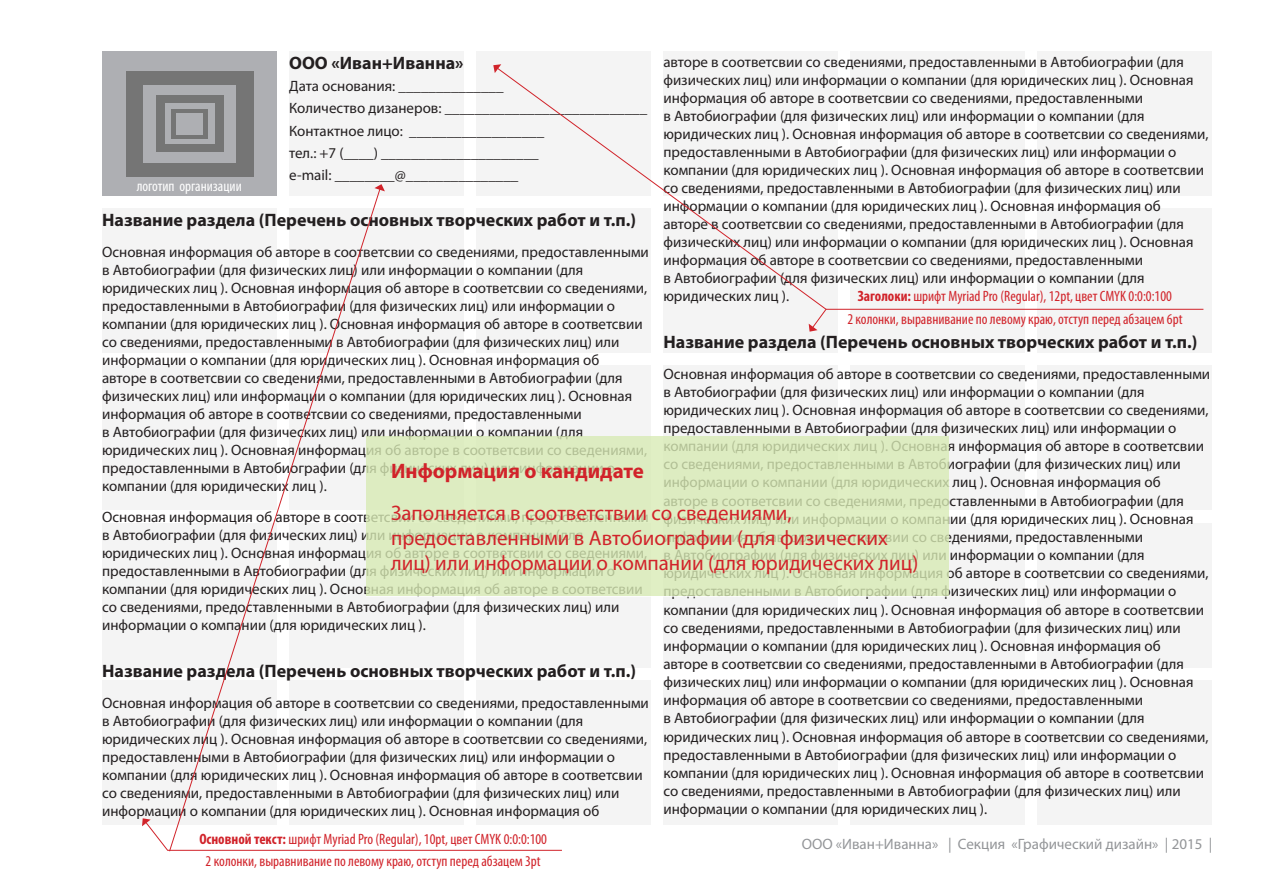
<style>
.page{position:relative;width:1263px;height:893px;background:#fff}
.page>*{position:absolute;margin:0;border:0;box-sizing:border-box;transform-origin:0 0}
.примечания{font:21px/25.2px "Myriad Pro";color:#d1232a}
.примечания-2{font:700 21px "Myriad Pro";color:#d1232a}
.текст_об_авторе{font:700 18px "Myriad Pro";color:#231f20}
.текст_об_авторе-2{font:15px/18px "Myriad Pro";color:#231f20}
.размер{font:condensed 15px "Myriad Pro";color:#d1232a}
.t1{font:15px "Myriad Pro";color:#939598}
.размер-2{font:condensed 15px "Myriad Pro";color:#fff}
.s1{font-weight:700}
</style>
<div class="page">
<div style="left:289px;top:51px;width:174px;height:145px;background:#f4f4f4"></div>
<div style="left:476px;top:51px;width:175px;height:145px;background:#f4f4f4"></div>
<div style="left:663px;top:51px;width:175px;height:145px;background:#f4f4f4"></div>
<div style="left:850px;top:51px;width:175px;height:145px;background:#f4f4f4"></div>
<div style="left:1037px;top:51px;width:175px;height:145px;background:#f4f4f4"></div>
<div style="left:102px;top:208px;width:174px;height:145px;background:#f4f4f4"></div>
<div style="left:289px;top:208px;width:174px;height:145px;background:#f4f4f4"></div>
<div style="left:476px;top:208px;width:175px;height:145px;background:#f4f4f4"></div>
<div style="left:663px;top:208px;width:175px;height:145px;background:#f4f4f4"></div>
<div style="left:850px;top:208px;width:175px;height:145px;background:#f4f4f4"></div>
<div style="left:1037px;top:208px;width:175px;height:145px;background:#f4f4f4"></div>
<div style="left:102px;top:366px;width:174px;height:144px;background:#f4f4f4"></div>
<div style="left:289px;top:366px;width:174px;height:144px;background:#f4f4f4"></div>
<div style="left:476px;top:366px;width:175px;height:144px;background:#f4f4f4"></div>
<div style="left:663px;top:366px;width:175px;height:144px;background:#f4f4f4"></div>
<div style="left:850px;top:366px;width:175px;height:144px;background:#f4f4f4"></div>
<div style="left:1037px;top:366px;width:175px;height:144px;background:#f4f4f4"></div>
<div style="left:102px;top:523px;width:174px;height:145px;background:#f4f4f4"></div>
<div style="left:289px;top:523px;width:174px;height:145px;background:#f4f4f4"></div>
<div style="left:476px;top:523px;width:175px;height:145px;background:#f4f4f4"></div>
<div style="left:663px;top:523px;width:175px;height:145px;background:#f4f4f4"></div>
<div style="left:850px;top:523px;width:175px;height:145px;background:#f4f4f4"></div>
<div style="left:1037px;top:523px;width:175px;height:145px;background:#f4f4f4"></div>
<div style="left:102px;top:680px;width:174px;height:145px;background:#f4f4f4"></div>
<div style="left:289px;top:680px;width:174px;height:145px;background:#f4f4f4"></div>
<div style="left:476px;top:680px;width:175px;height:145px;background:#f4f4f4"></div>
<div style="left:663px;top:680px;width:175px;height:145px;background:#f4f4f4"></div>
<div style="left:850px;top:680px;width:175px;height:145px;background:#f4f4f4"></div>
<div style="left:1037px;top:680px;width:175px;height:145px;background:#f4f4f4"></div>
<div style="left:102px;top:51px;width:174px;height:145px;background:#aeafb3"></div>
<div style="left:365px;top:437px;width:583px;height:159px;background:#ddecc1"></div>
<svg style="left:809px;top:309px;width:395px;height:23px"></svg>
<svg style="left:501px;top:70px;width:326px;height:240px"></svg>
<svg style="left:493px;top:64px;width:8px;height:9px"></svg>
<svg style="left:169px;top:188px;width:212px;height:664px"></svg>
<svg style="left:374px;top:184px;width:11px;height:7px"></svg>
<svg style="left:142px;top:818px;width:420px;height:33px"></svg>
<div style="left:126px;top:71px;width:127px;height:106px;background:#757575"></div>
<div style="left:143px;top:85px;width:93px;height:77px;background:#aeafb3"></div>
<div style="left:156px;top:95px;width:67px;height:57px;background:#757575"></div>
<div style="left:165px;top:103px;width:49px;height:41px;background:#aeafb3"></div>
<div style="left:172px;top:109px;width:36px;height:30px;background:#757575"></div>
<div style="left:176px;top:113px;width:27px;height:21px;background:#aeafb3"></div>
<p class="текст_об_авторе-2" style="left:663px;top:52px;width:547px">авторе в соответсвии со сведениями, предоставленными в Автобиографии (для физических лиц) или информации о компании (для юридических лиц ). Основная информация об авторе в соответсвии со сведениями, предоставленными<br>в Автобиографии (для физических лиц) или информации о компании (для юридических лиц ). Основная информация об авторе в соответсвии со сведениями, предоставленными в Автобиографии (для физических лиц) или информации о компании (для юридических лиц ). Основная информация об авторе в соответсвии со сведениями, предоставленными в Автобиографии (для физических лиц) или информации о компании (для юридических лиц ). Основная информация об авторе в соответсвии со сведениями, предоставленными в Автобиографии (для физических лиц) или информации о компании (для юридических лиц ). Основная информация об авторе в соответсвии со сведениями, предоставленными<br>в Автобиографии (для физических лиц) или информации о компании (для юридических лиц ).</p>
<p class="текст_об_авторе" style="left:663px;top:330px;width:536px">Название раздела (Перечень основных творческих работ и т.п.)</p>
<p class="текст_об_авторе-2" style="left:663px;top:364px;width:548px">Основная информация об авторе в соответсвии со сведениями, предоставленными в Автобиографии (для физических лиц) или информации о компании (для юридических лиц ). Основная информация об авторе в соответсвии со сведениями, предоставленными в Автобиографии (для физических лиц) или информации о компании (для юридических лиц ). Основная информация об авторе в соответсвии со сведениями, предоставленными в Автобиографии (для физических лиц) или информации о компании (для юридических лиц ). Основная информация об<br>авторе в соответсвии со сведениями, предоставленными в Автобиографии (для физических лиц) или информации о компании (для юридических лиц ). Основная информация об авторе в соответсвии со сведениями, предоставленными<br>в Автобиографии (для физических лиц) или информации о компании (для юридических лиц ). Основная информация об авторе в соответсвии со сведениями, предоставленными в Автобиографии (для физических лиц) или информации о компании (для юридических лиц ). Основная информация об авторе в соответсвии со сведениями, предоставленными в Автобиографии (для физических лиц) или информации о компании (для юридических лиц ). Основная информация об<br>авторе в соответсвии со сведениями, предоставленными в Автобиографии (для физических лиц) или информации о компании (для юридических лиц ). Основная информация об авторе в соответсвии со сведениями, предоставленными<br>в Автобиографии (для физических лиц) или информации о компании (для юридических лиц ). Основная информация об авторе в соответсвии со сведениями, предоставленными в Автобиографии (для физических лиц) или информации о компании (для юридических лиц ). Основная информация об авторе в соответсвии со сведениями, предоставленными в Автобиографии (для физических лиц) или информации о компании (для юридических лиц ).</p>
<p class="текст_об_авторе" style="left:289px;top:51px;width:176px">ООО «Иван+Иванна»</p>
<p class="текст_об_авторе-2" style="left:289px;top:77px;width:216px">Дата основания: ______________</p>
<p class="текст_об_авторе-2" style="left:289px;top:99px;width:360px">Количество дизанеров: ___________________________</p>
<p class="текст_об_авторе-2" style="left:289px;top:121px;width:257px">Контактное лицо: __________________</p>
<p class="текст_об_авторе-2" style="left:289px;top:144px;width:251px">тел.: +7 (____) _____________________</p>
<p class="текст_об_авторе-2" style="left:289px;top:166px;width:231px">e-mail: ________@_______________</p>
<p class="размер-2" style="left:137px;top:177px;width:107px">логотип организации</p>
<p class="текст_об_авторе" style="left:102px;top:208px;width:536px">Название раздела (Перечень основных творческих работ и т.п.)</p>
<p class="текст_об_авторе-2" style="left:102px;top:243px;width:548px">Основная информация об авторе в соответсвии со сведениями, предоставленными в Автобиографии (для физических лиц) или информации о компании (для юридических лиц ). Основная информация об авторе в соответсвии со сведениями, предоставленными в Автобиографии (для физических лиц) или информации о компании (для юридических лиц ). Основная информация об авторе в соответсвии со сведениями, предоставленными в Автобиографии (для физических лиц) или информации о компании (для юридических лиц ). Основная информация об<br>авторе в соответсвии со сведениями, предоставленными в Автобиографии (для физических лиц) или информации о компании (для юридических лиц ). Основная информация об авторе в соответсвии со сведениями, предоставленными<br>в Автобиографии (для физических лиц) или информации о компании (для юридических лиц ). Основная информация об авторе в соответсвии со сведениями, предоставленными в Автобиографии (для физических лиц) или информации о компании (для юридических лиц ).</p>
<p class="текст_об_авторе-2" style="left:102px;top:507px;width:548px">Основная информация об авторе в соответсвии со сведениями, предоставленными в Автобиографии (для физических лиц) или информации о компании (для юридических лиц ). Основная информация об авторе в соответсвии со сведениями, предоставленными в Автобиографии (для физических лиц) или информации о компании (для юридических лиц ). Основная информация об авторе в соответсвии со сведениями, предоставленными в Автобиографии (для физических лиц) или информации о компании (для юридических лиц ).</p>
<p class="текст_об_авторе" style="left:102px;top:659px;width:536px">Название раздела (Перечень основных творческих работ и т.п.)</p>
<p class="текст_об_авторе-2" style="left:102px;top:693px;width:548px">Основная информация об авторе в соответсвии со сведениями, предоставленными в Автобиографии (для физических лиц) или информации о компании (для юридических лиц ). Основная информация об авторе в соответсвии со сведениями, предоставленными в Автобиографии (для физических лиц) или информации о компании (для юридических лиц ). Основная информация об авторе в соответсвии со сведениями, предоставленными в Автобиографии (для физических лиц) или информации о компании (для юридических лиц ). Основная информация об</p>
<p class="размер" style="left:858px;top:287px;width:316px"><span class="s1">Заголоки:</span> шрифт Myriad Pro (Regular), 12pt, цвет CMYK 0:0:0:100</p>
<p class="размер" style="left:847px;top:309px;width:337px">2 колонки, выравнивание по левому краю, отступ перед абзацем 6pt</p>
<p class="примечания-2" style="left:391px;top:457px;width:254px">Информация о кандидате</p>
<p class="примечания" style="left:391px;top:500px;width:529px">Заполняется в соответствии со сведениями, предоставленными в Автобиографии (для физических лиц) или информации о компании (для юридических лиц)</p>
<p class="размер" style="left:199px;top:830px;width:349px"><span class="s1">Основной текст:</span> шрифт Myriad Pro (Regular), 10pt, цвет CMYK 0:0:0:100</p>
<p class="размер" style="left:206px;top:852px;width:337px">2 колонки, выравнивание по левому краю, отступ перед абзацем 3pt</p>
<p class="t1" style="left:802px;top:835px;width:412px">ООО «Иван+Иванна» | Секция «Графический дизайн» | 2015 |</p>
</div>
